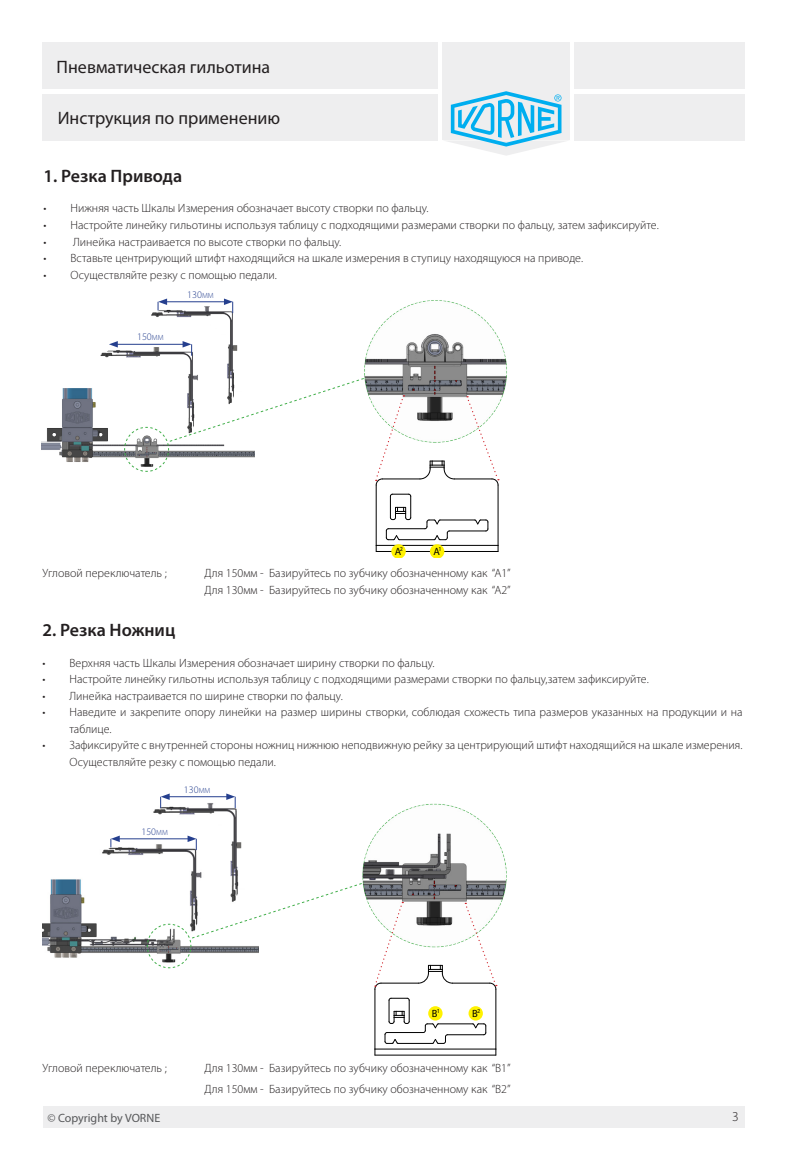
<style>
.page{position:relative;width:787px;height:1149px;background:#fff}
.page>*{position:absolute;margin:0;border:0;box-sizing:border-box;transform-origin:0 0}
.t1{font:18px "Myriad Pro";color:#231f20}
.t2{font:600 18px "Myriad Pro";color:#231f20}
.t3{font:300 13.5px "Myriad Pro";color:#231f20}
.t4{font:300 12px/16.5px "Myriad Pro";color:#231f20}
.t5{font:12px "Myriad Pro";color:#57585a}
.t6{font:10.5px "Myriad Pro";color:#000}
.t7{font:300 10.05px "Myriad Pro";color:#253f8e}
.s1{font-size:7.5px}
</style>
<div class="page">
<img style="left:41px;top:303px;width:197px;height:159px">
<div style="left:442px;top:43px;width:128px;height:97px;background:#eeeeef"></div>
<div style="left:574px;top:43px;width:170px;height:46px;background:#eeeeef"></div>
<div style="left:574px;top:94px;width:170px;height:46px;background:#eeeeef"></div>
<svg style="left:447px;top:91px;width:118px;height:65px"></svg>
<div style="left:43px;top:1106px;width:701px;height:21px;background:#eeeeef"></div>
<div style="left:43px;top:43px;width:395px;height:46px;background:#eeeeef"></div>
<div style="left:43px;top:94px;width:395px;height:46px;background:#eeeeef"></div>
<hr style="left:115px;top:344px;width:70px;height:1px;background:#253f8e">
<svg style="left:109px;top:341px;width:9px;height:6px"></svg>
<svg style="left:182px;top:341px;width:10px;height:14px"></svg>
<hr style="left:165px;top:301px;width:61px;height:1px;background:#253f8e">
<svg style="left:158px;top:298px;width:9px;height:12px"></svg>
<svg style="left:224px;top:298px;width:9px;height:15px"></svg>
<img style="left:364px;top:300px;width:143px;height:143px">
<hr style="left:454px;top:478px;width:38px;height:1px;background:#000">
<hr style="left:497px;top:485px;width:1px;height:60px;background:#000">
<hr style="left:376px;top:544px;width:122px;height:1px;background:#000">
<hr style="left:376px;top:485px;width:1px;height:60px;background:#000">
<hr style="left:382px;top:478px;width:38px;height:1px;background:#000">
<svg style="left:419px;top:460px;width:36px;height:19px"></svg>
<hr style="left:449px;top:530px;width:37px;height:1px;background:#000">
<svg style="left:474px;top:519px;width:15px;height:12px"></svg>
<hr style="left:440px;top:519px;width:35px;height:1px;background:#000">
<hr style="left:388px;top:528px;width:37px;height:1px;background:#000">
<hr style="left:399px;top:539px;width:35px;height:1px;background:#000">
<svg style="left:389px;top:493px;width:22px;height:27px"></svg>
<hr style="left:376px;top:551px;width:122px;height:1px;background:#000">
<svg style="left:424px;top:519px;width:26px;height:38px"></svg>
<svg style="left:385px;top:528px;width:21px;height:29px"></svg>
<svg style="left:467px;top:396px;width:32px;height:90px"></svg>
<svg style="left:375px;top:395px;width:29px;height:91px"></svg>
<svg style="left:124px;top:377px;width:240px;height:95px"></svg>
<img style="left:42px;top:803px;width:200px;height:155px">
<hr style="left:117px;top:838px;width:73px;height:1px;background:#253f8e">
<svg style="left:111px;top:835px;width:9px;height:12px"></svg>
<svg style="left:187px;top:835px;width:10px;height:14px"></svg>
<hr style="left:167px;top:796px;width:62px;height:1px;background:#253f8e">
<svg style="left:160px;top:793px;width:10px;height:14px"></svg>
<svg style="left:226px;top:793px;width:10px;height:14px"></svg>
<img style="left:362px;top:803px;width:145px;height:145px">
<hr style="left:452px;top:982px;width:38px;height:1px;background:#000">
<hr style="left:495px;top:988px;width:1px;height:60px;background:#000">
<hr style="left:375px;top:1048px;width:121px;height:1px;background:#000">
<hr style="left:374px;top:988px;width:1px;height:60px;background:#000">
<hr style="left:381px;top:982px;width:37px;height:1px;background:#000">
<svg style="left:417px;top:964px;width:36px;height:19px"></svg>
<hr style="left:447px;top:1033px;width:37px;height:1px;background:#000">
<svg style="left:472px;top:1023px;width:14px;height:12px"></svg>
<hr style="left:438px;top:1023px;width:35px;height:1px;background:#000">
<hr style="left:387px;top:1031px;width:36px;height:1px;background:#000">
<svg style="left:384px;top:1031px;width:15px;height:12px"></svg>
<hr style="left:398px;top:1042px;width:34px;height:1px;background:#000">
<svg style="left:422px;top:1023px;width:26px;height:20px"></svg>
<svg style="left:388px;top:997px;width:22px;height:26px"></svg>
<hr style="left:375px;top:1054px;width:121px;height:1px;background:#000">
<div style="left:468px;top:1005px;width:15px;height:15px;background:#fff200;border-radius:50%"></div>
<div style="left:428px;top:1005px;width:14px;height:15px;background:#fff200;border-radius:50%"></div>
<svg style="left:465px;top:902px;width:32px;height:87px"></svg>
<svg style="left:374px;top:901px;width:29px;height:88px"></svg>
<svg style="left:147px;top:882px;width:215px;height:86px"></svg>
<p class="t1" style="left:57px;top:56px;width:215px">Пневматическая гильотина</p>
<p class="t1" style="left:58px;top:107px;width:224px">Инструкция по применению</p>
<p class="t2" style="left:44px;top:165px;width:140px">1. Резка Привода</p>
<p class="t4" style="left:44px;top:200px;width:386px">• Нижняя часть Шкалы Измерения обозначает высоту створки по фальцу.</p>
<p class="t4" style="left:44px;top:216px;width:616px">• Настройте линейку гильотины используя таблицу с подходящими размерами створки по фальцу, затем зафиксируйте.</p>
<p class="t4" style="left:44px;top:233px;width:299px">• Линейка настраивается по высоте створки по фальцу.</p>
<p class="t4" style="left:44px;top:249px;width:541px">• Вставьте центрирующий штифт находящийся на шкале измерения в ступицу находящуюся на приводе.</p>
<p class="t4" style="left:44px;top:266px;width:235px">• Осуществляйте резку с помощью педали.</p>
<p class="t7" style="left:137px;top:331px;width:28px">150<span class="s1">MM</span></p>
<p class="t7" style="left:187px;top:289px;width:28px">130<span class="s1">MM</span></p>
<p class="t6" style="left:395px;top:544px;width:10px">A<sup>2</sup></p>
<p class="t6" style="left:433px;top:544px;width:10px">A<sup>1</sup></p>
<p class="t4" style="left:43px;top:565px;width:126px">Угловой переключатель ;</p>
<p class="t4" style="left:205px;top:565px;width:308px">Для 150мм - Базируйтесь по зубчику обозначенному как “A1”<br>Для 130мм - Базируйтесь по зубчику обозначенному как “A2”</p>
<p class="t2" style="left:43px;top:618px;width:134px">2. Резка Ножниц</p>
<p class="t4" style="left:43px;top:654px;width:393px">• Верхняя часть Шкалы Измерения обозначает ширину створки по фальцу.</p>
<p class="t4" style="left:43px;top:670px;width:608px">• Настройте линейку гильотны используя таблицу с подходящими размерами створки по фальцу,затем зафиксируйте.</p>
<p class="t4" style="left:43px;top:687px;width:302px">• Линейка настраивается по ширине створки по фальцу.</p>
<p class="t4" style="left:70px;top:703px;width:674px;text-indent:-27px">• Наведите и закрепите опору линейки на размер ширины створки, соблюдая схожесть типа размеров указанных на продукции и на таблице.</p>
<p class="t4" style="left:70px;top:736px;width:674px;text-indent:-27px">• Зафиксируйте с внутренней стороны ножниц нижнюю неподвижную рейку за центрирующий штифт находящийся на шкале измерения.<br>Осуществляйте резку с помощью педали.</p>
<p class="t7" style="left:141px;top:825px;width:28px">150<span class="s1">MM</span></p>
<p class="t7" style="left:184px;top:783px;width:28px">130<span class="s1">MM</span></p>
<p class="t6" style="left:432px;top:1006px;width:10px">B<sup>1</sup></p>
<p class="t6" style="left:472px;top:1006px;width:10px">B<sup>2</sup></p>
<p class="t4" style="left:43px;top:1058px;width:126px">Угловой переключатель ;</p>
<p class="t4" style="left:205px;top:1056px;width:307px;line-height:21px">Для 130мм - Базируйтесь по зубчику обозначенному как “B1”<br>Для 150мм - Базируйтесь по зубчику обозначенному как “B2”</p>
<p class="t5" style="left:47px;top:1109px;width:114px">© Copyright by VORNE</p>
<p class="t3" style="left:732px;top:1108px;width:8px">3</p>
</div>
